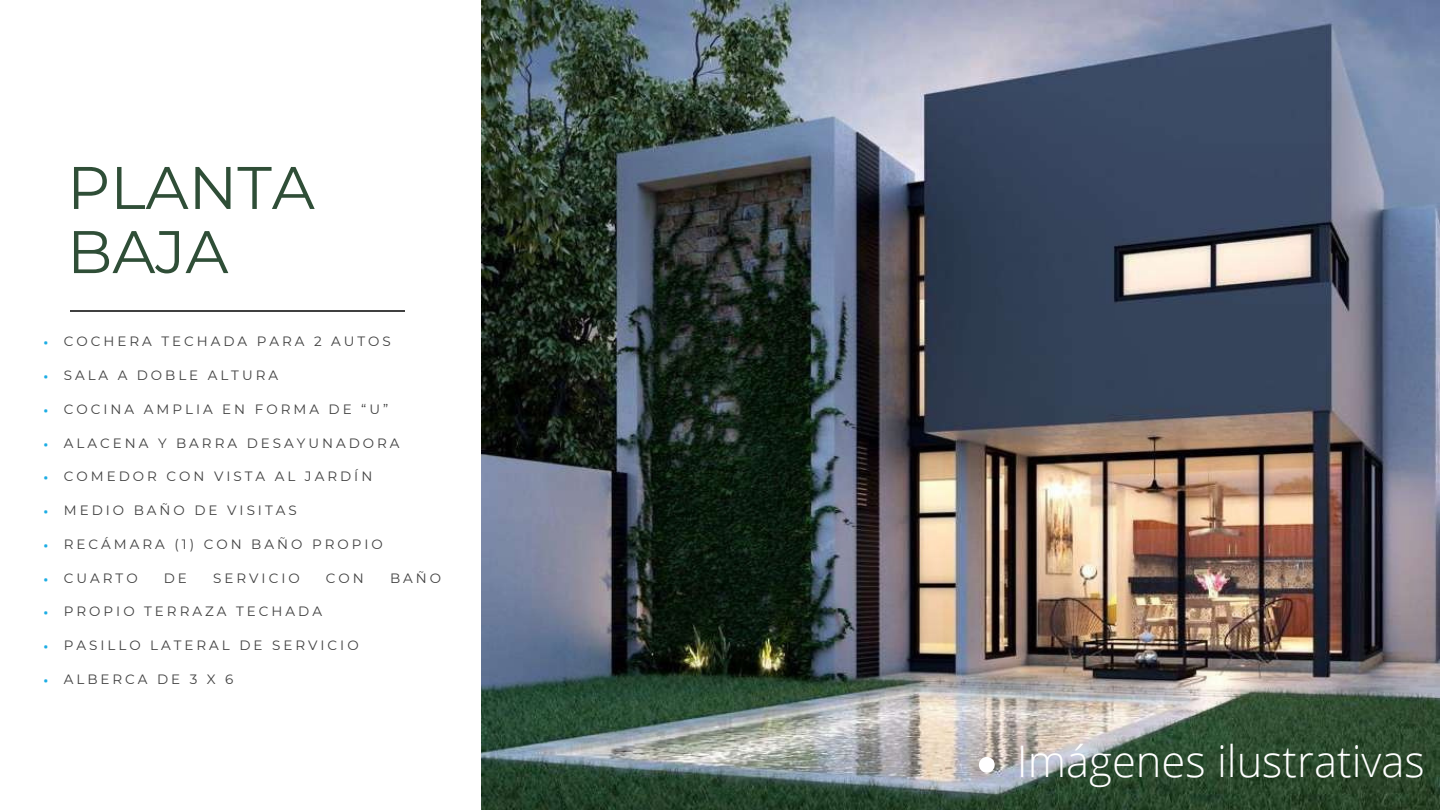
<style>
.page{position:relative;width:1440px;height:810px;background:#fff}
.page>*{position:absolute;margin:0;border:0;box-sizing:border-box;transform-origin:0 0}
.t1{font:60px/64.2px "Montserrat";color:#2f4e37}
.t2{font:300 43.5px "Open Sans";color:#fff}
.t3{font:13.5px "Montserrat";letter-spacing:.22em;color:#404040}
.t4{font:13.5px "IBM Plex Sans Cond";color:#1cade4}
</style>
<div class="page">
<hr style="left:70px;top:310px;width:334px;height:2px;background:#404040">
<img style="left:482px;top:0;width:957px;height:810px">
<svg style="left:979px;top:757px;width:16px;height:16px"></svg>
<h1 class="t1" style="left:67px;top:155px;width:249px">PLANTA<br>BAJA</h1>
<p class="t4" style="left:44px;top:334px;width:6px">•</p>
<p class="t4" style="left:44px;top:367px;width:6px">•</p>
<p class="t4" style="left:44px;top:401px;width:6px">•</p>
<p class="t4" style="left:44px;top:435px;width:6px">•</p>
<p class="t4" style="left:44px;top:469px;width:6px">•</p>
<p class="t4" style="left:44px;top:502px;width:6px">•</p>
<p class="t4" style="left:44px;top:536px;width:6px">•</p>
<p class="t4" style="left:44px;top:570px;width:6px">•</p>
<p class="t4" style="left:44px;top:604px;width:6px">•</p>
<p class="t4" style="left:44px;top:637px;width:6px">•</p>
<p class="t4" style="left:44px;top:671px;width:6px">•</p>
<p class="t3" style="left:64px;top:333px;width:329px">COCHERA TECHADA PARA 2 AUTOS</p>
<p class="t3" style="left:64px;top:367px;width:216px">SALA A DOBLE ALTURA</p>
<p class="t3" style="left:64px;top:401px;width:326px">COCINA AMPLIA EN FORMA DE “U”</p>
<p class="t3" style="left:64px;top:435px;width:337px">ALACENA Y BARRA DESAYUNADORA</p>
<p class="t3" style="left:64px;top:468px;width:310px">COMEDOR CON VISTA AL JARDÍN</p>
<p class="t3" style="left:64px;top:502px;width:234px">MEDIO BAÑO DE VISITAS</p>
<p class="t3" style="left:64px;top:536px;width:321px">RECÁMARA (1) CON BAÑO PROPIO</p>
<p class="t3" style="left:64px;top:570px;width:75px">CUARTO</p>
<p class="t3" style="left:164px;top:570px;width:25px">DE</p>
<p class="t3" style="left:213px;top:570px;width:88px">SERVICIO</p>
<p class="t3" style="left:326px;top:570px;width:40px">CON</p>
<p class="t3" style="left:390px;top:570px;width:53px">BAÑO</p>
<p class="t3" style="left:64px;top:603px;width:260px">PROPIO TERRAZA TECHADA</p>
<p class="t3" style="left:64px;top:637px;width:296px">PASILLO LATERAL DE SERVICIO</p>
<p class="t3" style="left:64px;top:671px;width:171px">ALBERCA DE 3 X 6</p>
<h2 class="t2" style="left:1017px;top:731px;width:409px">Imágenes ilustrativas</h2>
</div>
